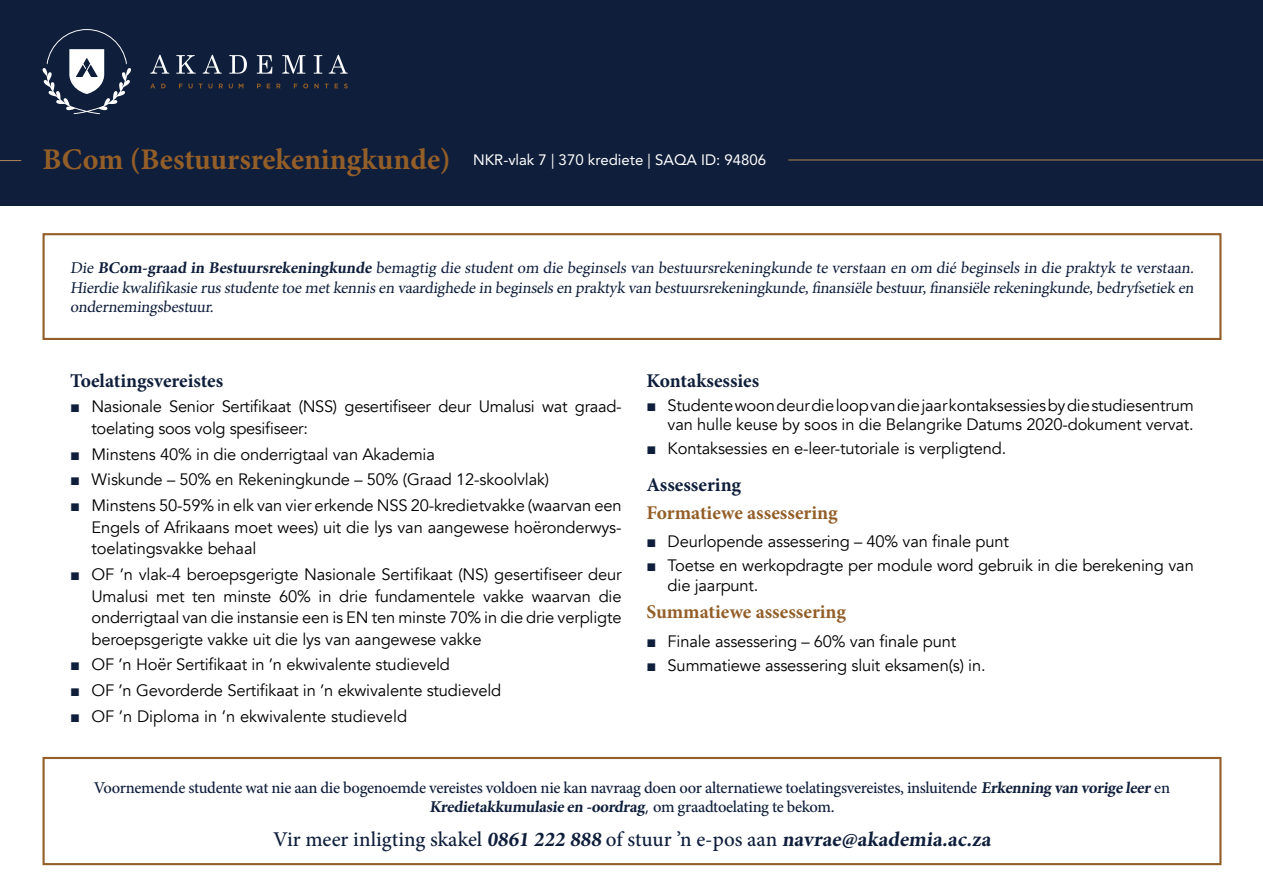
<style>
.page{position:relative;width:1263px;height:893px;background:#fff}
.page>*{position:absolute;margin:0;border:0;box-sizing:border-box;transform-origin:0 0}
.Body{font:500 21px "Minion Pro";color:#0e1e3b}
.Kop_1{font:700 19.5px "Minion Pro";color:#0e1e3b}
.Kop_2{font:700 19.5px "Minion Pro";color:#935e28}
.t1{font:16.5px/21.5px "Avenir";letter-spacing:-.01em;color:#000}
.Program_info{font:16.5px/19.8px "Minion Pro";color:#0e1e3b;text-align:justify}
.Body-2{font:500 16.5px/19.8px "Minion Pro";letter-spacing:-.02em;color:#0e1e3b;text-align:center}
.t2{font:15px "Avenir LT Std";color:#fff}
.s1{font-family:"Minion Pro";font-weight:700;font-size:30px;color:#935e28}
.s2{font-weight:700}
.s3{font-family:"Arial";color:#0e1e3b}
.s4{font-family:"Avenir";font-weight:400}
</style>
<div class="page">
<div style="left:0;top:0;width:1263px;height:205px;background:#0e1e3b"></div>
<svg style="left:43px;top:29px;width:88px;height:85px"></svg>
<svg style="left:150px;top:55px;width:19px;height:19px"></svg>
<svg style="left:176px;top:55px;width:20px;height:19px"></svg>
<svg style="left:203px;top:55px;width:19px;height:19px"></svg>
<svg style="left:229px;top:55px;width:18px;height:19px"></svg>
<svg style="left:257px;top:55px;width:15px;height:19px"></svg>
<svg style="left:282px;top:55px;width:23px;height:19px"></svg>
<svg style="left:314px;top:55px;width:8px;height:19px"></svg>
<svg style="left:329px;top:55px;width:19px;height:19px"></svg>
<svg style="left:150px;top:84px;width:5px;height:4px"></svg>
<svg style="left:161px;top:84px;width:5px;height:4px"></svg>
<svg style="left:179px;top:84px;width:14px;height:4px"></svg>
<svg style="left:229px;top:84px;width:4px;height:4px"></svg>
<svg style="left:199px;top:84px;width:14px;height:4px"></svg>
<svg style="left:219px;top:84px;width:4px;height:4px"></svg>
<svg style="left:239px;top:84px;width:4px;height:4px"></svg>
<svg style="left:257px;top:84px;width:4px;height:4px"></svg>
<svg style="left:267px;top:84px;width:3px;height:4px"></svg>
<svg style="left:276px;top:84px;width:5px;height:4px"></svg>
<svg style="left:303px;top:84px;width:5px;height:4px"></svg>
<svg style="left:314px;top:84px;width:5px;height:4px"></svg>
<svg style="left:335px;top:84px;width:3px;height:4px"></svg>
<svg style="left:344px;top:84px;width:4px;height:4px"></svg>
<svg style="left:0;top:160px;width:21px;height:1px"></svg>
<hr style="left:788px;top:159px;width:475px;height:2px;background:#a97e53">
<div style="left:43px;top:233px;width:1178px;height:107px;border:2px solid #935e28"></div>
<div style="left:43px;top:757px;width:1178px;height:108px;border:2px solid #935e28"></div>
<p class="t2" style="left:43px;top:151px;width:725px"><span class="s1">BCom (Bestuursrekeningkunde)</span> NKR-vlak 7 | 370 krediete | SAQA ID: 94806</p>
<p class="Program_info" style="left:70px;top:258px;width:1128px">Die <span class="s2">BCom-graad in Bestuursrekeningkunde</span> bemagtig die student om die beginsels van bestuursrekeningkunde te verstaan en om dié beginsels in die praktyk te verstaan.<br>Hierdie kwalifikasie rus studente toe metkennis en vaardighede in beginsels en praktyk van bestuursrekeningkunde,finansiële bestuur,finansiële rekeningkunde,bedryfsetiek en ondernemingsbestuur.</p>
<p class="Kop_1" style="left:70px;top:367px;width:155px">Toelatingsvereistes</p>
<p class="t1" style="left:91px;top:396px;width:532px;text-indent:-21px"><span class="s3">■</span> Nasionale Senior Sertifikaat (NSS) gesertifiseer deur Umalusi wat graad&shy;toelating soos volg spesifiseer:</p>
<p class="t1" style="left:70px;top:443px;width:366px"><span class="s3">■</span> Minstens 40% in die onderrigtaal van Akademia</p>
<p class="t1" style="left:70px;top:469px;width:481px"><span class="s3">■</span> Wiskunde – 50% en Rekeningkunde – 50% (Graad 12-skoolvlak)</p>
<p class="t1" style="left:91px;top:495px;width:532px;text-align:justify;text-indent:-21px"><span class="s3">■</span> Minstens 50-59% in elk van vier erkende NSS 20-kredietvakke (waarvan een Engels of Afrikaans moet wees) uit die lys van aangewese hoëronderwys&shy;toelatingsvakke behaal</p>
<p class="t1" style="left:91px;top:564px;width:532px;text-align:justify;text-indent:-21px"><span class="s3">■</span> OF ’n vlak-4 beroepsgerigte Nasionale Sertifikaat (NS) gesertifiseer deur Umalusi met ten minste 60% in drie fundamentele vakke waarvan die onderrigtaal van die instansie een is EN ten minste 70% in die drie verpligte beroepsgerigte vakke uit die lys van aangewese vakke</p>
<p class="t1" style="left:70px;top:654px;width:381px"><span class="s3">■</span> OF ’n Hoër Sertifikaat in ’n ekwivalente studieveld</p>
<p class="t1" style="left:70px;top:680px;width:433px"><span class="s3">■</span> OF ’n Gevorderde Sertifikaat in ’n ekwivalente studieveld</p>
<p class="t1" style="left:70px;top:706px;width:338px"><span class="s3">■</span> OF ’n Diploma in ’n ekwivalente studieveld</p>
<p class="Kop_1" style="left:646px;top:367px;width:114px">Kontaksessies</p>
<p class="t1" style="left:646px;top:395px;width:549px;line-height:19.8px;text-align:right"><span class="s3">■</span> Studente woon deur die loop van die jaar kontaksessies by die studiesentrum van hulle keuse by soos in die Belangrike Datums 2020-dokument vervat.</p>
<p class="t1" style="left:646px;top:438px;width:362px"><span class="s3">■</span> Kontaksessies en e-leer-tutoriale is verpligtend.</p>
<p class="Kop_1" style="left:646px;top:471px;width:96px">Assessering</p>
<p class="Kop_2" style="left:646px;top:498px;width:193px">Formatiewe assessering</p>
<p class="t1" style="left:646px;top:531px;width:364px"><span class="s3">■</span> Deurlopende assessering – 40% van finale punt</p>
<p class="t1" style="left:668px;top:556px;width:528px;line-height:19.8px;text-indent:-21px"><span class="s3">■</span> Toetse en werkopdragte per module word gebruik in die berekening van die jaarpunt.</p>
<p class="Kop_2" style="left:646px;top:598px;width:201px">Summatiewe assessering</p>
<p class="t1" style="left:646px;top:631px;width:311px"><span class="s3">■</span> Finale assessering – 60% van finale punt</p>
<p class="t1" style="left:646px;top:655px;width:341px"><span class="s3">■</span> Summatiewe assessering sluit eksamen(s) in.</p>
<p class="Body-2" style="left:94px;top:777px;width:1078px">Voornemende studente wat nie aan die bogenoemde vereistes voldoen nie kan navraag doen oor alternatiewe toelatingsvereistes, insluitende <span class="s2">Erkenning van vorige leer</span>en<br><span class="s2">Kredietakkumulasie en -oordrag</span><span class="s4">,</span> om g r a a dto e l at i ng te b e kom .</p>
<p class="Body" style="left:273px;top:825px;width:723px">Vir meer inligting skakel <span class="s2">0861 222 888</span> of stuur ’n e-pos aan <span class="s2">navrae@akademia.ac.za</span></p>
</div>
